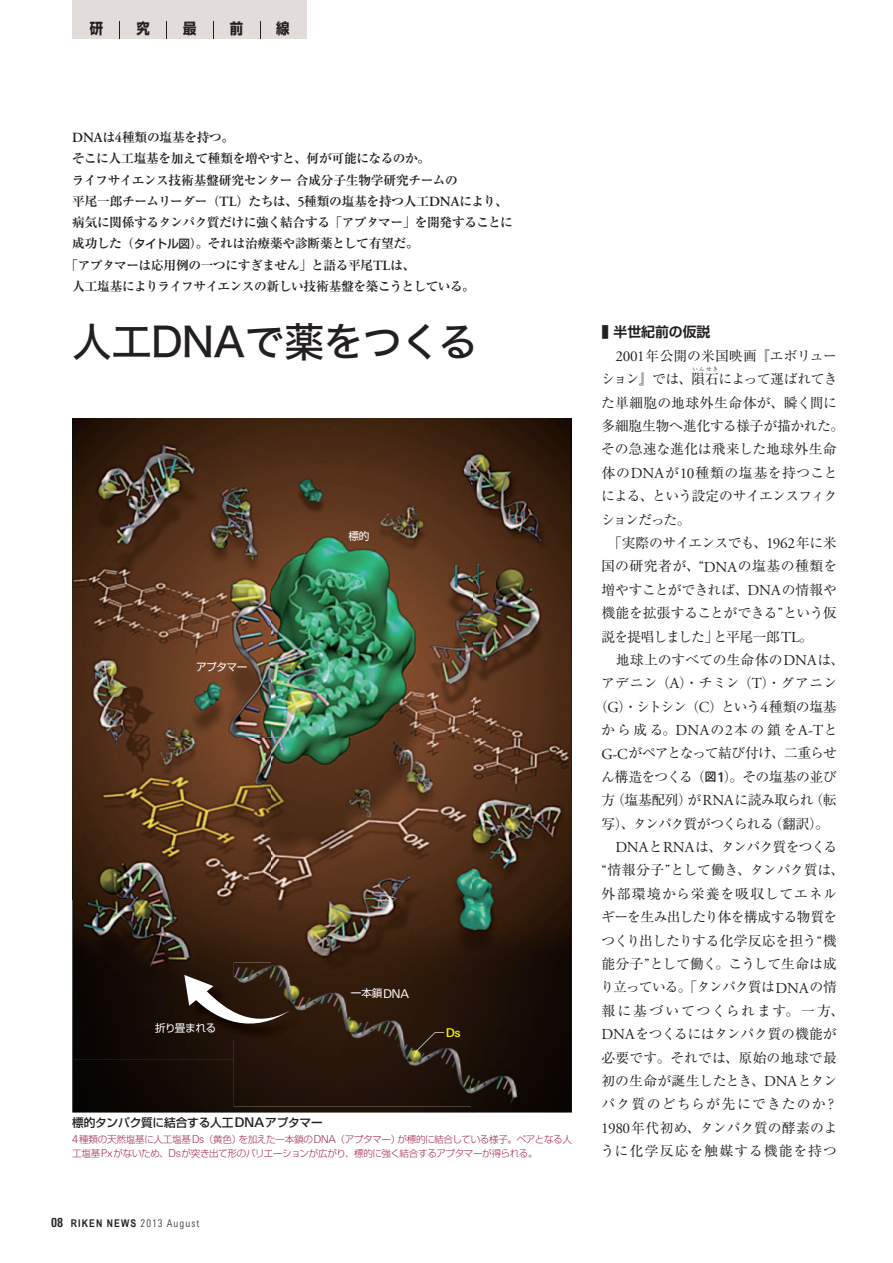
<style>
.page{position:relative;width:893px;height:1263px;background:#fff}
.page>*{position:absolute;margin:0;border:0;box-sizing:border-box;transform-origin:0 0}
.t1{font:40.35px "Hira Kaku Std W5";letter-spacing:-.025em;color:#231f20}
.t2{font:700 14.85px "Shin Go Pr 6";color:#231f20;scale:.9 1}
.t3{font:13.8px/23.4px "Ryumin Pr 6";letter-spacing:-.015em;color:#231f20;text-align:right}
.t4{font:13.8px "Ryumin Pr 6";letter-spacing:-.035em;color:#231f20}
.t5{font:13.8px "Ryumin Pr 6";letter-spacing:-.06em;color:#231f20}
.t6{font:13.8px "Ryumin Pr 6";letter-spacing:.015em;color:#231f20}
.t7{font:13.8px "Ryumin Pr 6";letter-spacing:-.09em;color:#231f20}
.t8{font:13.8px "Ryumin Pr 6";letter-spacing:-.04em;color:#231f20}
.t9{font:13.8px "Ryumin Pr 6";letter-spacing:-.065em;color:#231f20}
.t10{font:13.8px "Ryumin Pr 6";letter-spacing:-.07em;color:#231f20}
.t11{font:13.8px "Ryumin Pr 6";letter-spacing:.01em;color:#231f20}
.t12{font:13.8px "Ryumin Pr 6";letter-spacing:.04em;color:#231f20}
.t13{font:13.8px "Ryumin Pr 6";letter-spacing:-.055em;color:#231f20}
.t14{font:13.8px "Ryumin Pr 6";letter-spacing:.035em;color:#231f20}
.t15{font:13.8px "Ryumin Pr 6";letter-spacing:.175em;color:#231f20}
.t16{font:13.8px "Ryumin Pr 6";letter-spacing:-.05em;color:#231f20}
.t17{font:13.8px "Ryumin Pr 6";letter-spacing:.02em;color:#231f20}
.t18{font:13.8px "Ryumin Pr 6";letter-spacing:.005em;color:#231f20}
.t19{font:13.8px "Ryumin Pr 6";letter-spacing:.06em;color:#231f20}
.t20{font:13.8px "Ryumin Pr 6";letter-spacing:.14em;color:#231f20}
.t21{font:13.8px "Ryumin Pr 6";letter-spacing:.09em;color:#231f20}
.t22{font:13.8px "Ryumin Pr 6";letter-spacing:.08em;color:#231f20}
.t23{font:700 13.8px "Shin Go Pr 6 De";color:#231f20}
.t24{font:700 12.75px "Ryumin Pr 6";letter-spacing:-.035em;color:#231f20}
.t25{font:500 12.15px "Linotype Univers Basic";color:#fff101}
.t26{font:500 11.7px "Shin Go Pr 6";letter-spacing:-.02em;color:#231f20}
.t27{font:300 condensed 10.65px "Linotype Univers";letter-spacing:.1em;color:#231f20}
.t28{font:10.65px "Shin Go Pr 6";letter-spacing:-.04em;color:#fff}
.t29{font:300 9.6px/13.8px "Shin Go Pr 6";letter-spacing:-.035em;color:#a52a56}
.t30{font:5.25px "Ryumin Pr 6";color:#231f20}
.s1{font-family:"Adobe Garamond Pro";font-weight:600;font-size:14.1px}
.s2{font-family:"Shin Go Pr 6";font-weight:500;font-size:11.7px}
.s3{font-family:"Linotype Univers Basic";font-size:12.15px}
.s4{font-family:"Linotype Univers Basic";font-size:13.35px}
.s5{font-family:"Linotype Univers Basic";font-size:10.95px}
.s6{font-weight:700;font-size:12.75px}
.s7{font-family:"Arial Narrow";font-weight:700;font-stretch:normal}
.s8{font-size:15.9px}
.s9{font-family:"Adobe Garamond Pro";font-size:15.15px}
.s10{font-family:"Linotype Univers Basic";font-weight:500;font-size:13.35px}
</style>
<div class="page">
<img style="left:72px;top:419px;width:400px;height:480px">
<img style="left:472px;top:419px;width:100px;height:693px">
<img style="left:72px;top:899px;width:200px;height:160px">
<img style="left:272px;top:899px;width:200px;height:64px">
<img style="left:72px;top:1059px;width:400px;height:53px">
<img style="left:234px;top:963px;width:285px;height:144px">
<img style="left:186px;top:977px;width:118px;height:62px">
<svg style="left:184px;top:975px;width:106px;height:60px"></svg>
<svg style="left:415px;top:1032px;width:29px;height:20px"></svg>
<div style="left:72px;top:0;width:235px;height:38px;background:#e2ddda"></div>
<svg style="left:119px;top:21px;width:1px;height:17px"></svg>
<svg style="left:166px;top:21px;width:1px;height:17px"></svg>
<svg style="left:213px;top:21px;width:1px;height:17px"></svg>
<svg style="left:260px;top:21px;width:1px;height:17px"></svg>
<p class="t2" style="left:90px;top:17px;width:16px">研</p>
<p class="t2" style="left:136px;top:17px;width:16px">究</p>
<p class="t2" style="left:183px;top:17px;width:16px">最</p>
<p class="t2" style="left:230px;top:17px;width:16px">前</p>
<p class="t2" style="left:276px;top:17px;width:16px">線</p>
<p class="t24" style="left:72px;top:127px;width:164px"><span class="s1">DNA</span>は<span class="s1">4</span>種類の塩基を持つ。</p>
<p class="t24" style="left:72px;top:148px;width:360px">そこに人工塩基を加えて種類を増やすと、何が可能になるのか。</p>
<p class="t24" style="left:72px;top:170px;width:387px">ライフサイエンス技術基盤研究センター合成分子生物学研究チームの</p>
<p class="t24" style="left:72px;top:191px;width:437px">平尾一郎チームリーダー（<span class="s1">TL</span>）たちは、<span class="s1">5</span>種類の塩基を持つ人工<span class="s1">DNA</span>により、</p>
<p class="t24" style="left:72px;top:212px;width:442px">病気に関係するタンパク質だけに強く結合する「アプタマー」を開発することに</p>
<p class="t24" style="left:72px;top:233px;width:348px">成功した（<span class="s2">タイトル図</span>）。それは治療薬や診断薬として有望だ。</p>
<p class="t24" style="left:66px;top:255px;width:351px">「アプタマーは応用例の一つにすぎません」と語る平尾<span class="s1">TL</span>は、</p>
<p class="t24" style="left:72px;top:276px;width:404px">人工塩基によりライフサイエンスの新しい技術基盤を築こうとしている。</p>
<h1 class="t1" style="left:72px;top:311px;width:408px">人工DNAで薬をつくる</h1>
<p class="t28" style="left:196px;top:658px;width:53px">アプタマー</p>
<p class="t28" style="left:349px;top:527px;width:22px">標的</p>
<p class="t28" style="left:351px;top:984px;width:60px">一本鎖<span class="s3">DNA</span></p>
<p class="t28" style="left:155px;top:1019px;width:63px">折り畳まれる</p>
<p class="t25" style="left:446px;top:1025px;width:17px">Ds</p>
<p class="t26" style="left:72px;top:1112px;width:252px">標的タンパク質に結合する人工<span class="s4">DNA</span>アプタマー</p>
<p class="t29" style="left:72px;top:1131px;width:501px"><span class="s5">4</span>種類の天然塩基に人工塩基<span class="s5">Ds</span>（黄色）を加えた一本鎖の<span class="s5">DNA</span>（アプタマー）が標的に結合している様子。ペアとなる人工塩基<span class="s5">Px</span>がないため、<span class="s5">Ds</span>が突き出て形のバリエーションが広がり、標的に強く結合するアプタマーが得られる。</p>
<p class="t27" style="left:51px;top:1217px;width:150px"><span class="s6">08</span> <span class="s7">RIKEN NEWS</span> 2013 August</p>
<p class="t23" style="left:602px;top:321px;width:110px"><span class="s8">■</span> 半世紀前の仮説</p>
<p class="t3" style="left:601px;top:343px;width:238px"><span class="s9">2001</span>年公開の米国映画『エボリューション』では、隕石によって運ばれてき</p>
<p class="t30" style="left:692px;top:365px;width:27px">いんせき</p>
<p class="t17" style="left:601px;top:392px;width:237px">た単細胞の地球外生命体が、瞬く間に</p>
<p class="t3" style="left:601px;top:413px;width:244px">多細胞生物へ進化する様子が描かれた。</p>
<p class="t3" style="left:601px;top:437px;width:237px">その急速な進化は飛来した地球外生命</p>
<p class="t12" style="left:602px;top:462px;width:237px">体の<span class="s9">DNA</span>が<span class="s9">10</span>種類の塩基を持つこと</p>
<p class="t13" style="left:601px;top:485px;width:238px">による、という設定のサイエンスフィク</p>
<p class="t3" style="left:601px;top:507px;width:91px">ションだった。</p>
<p class="t8" style="left:608px;top:532px;width:230px">「実際のサイエンスでも、<span class="s9">1962</span>年に米</p>
<p class="t14" style="left:601px;top:555px;width:237px">国の研究者が、“<span class="s9">DNA</span>の塩基の種類を</p>
<p class="t3" style="left:601px;top:577px;width:237px">増やすことができれば、<span class="s9">DNA</span>の情報や</p>
<p class="t4" style="left:602px;top:602px;width:237px">機能を拡張することができる”という仮</p>
<p class="t5" style="left:601px;top:625px;width:213px">説を提唱しました」と平尾一郎<span class="s9">TL</span>。</p>
<p class="t18" style="left:616px;top:649px;width:230px">地球上のすべての生命体の<span class="s9">DNA</span>は、</p>
<p class="t6" style="left:601px;top:672px;width:238px">アデニン（<span class="s9">A</span>）・チミン（<span class="s9">T</span>）・グアニン</p>
<p class="t7" style="left:594px;top:696px;width:244px">（<span class="s9">G</span>）・シトシン（<span class="s9">C</span>）という<span class="s9">4</span>種類の塩基</p>
<p class="t15" style="left:601px;top:719px;width:238px">から成る。<span class="s9">DNA</span>の<span class="s9">2</span>本の鎖を<span class="s9">A-T</span>と</p>
<p class="t9" style="left:601px;top:742px;width:237px"><span class="s9">G-C</span>がペアとなって結び付け、二重らせ</p>
<p class="t4" style="left:601px;top:766px;width:237px">ん構造をつくる（<span class="s2">図</span><span class="s10">1</span>）。その塩基の並び</p>
<p class="t4" style="left:601px;top:789px;width:237px">方（塩基配列）が<span class="s9">RNA</span>に読み取られ（転</p>
<p class="t10" style="left:601px;top:813px;width:229px">写）、タンパク質がつくられる（翻訳）。</p>
<p class="t5" style="left:615px;top:836px;width:223px"><span class="s9">DNA</span>と<span class="s9">RNA</span>は、タンパク質をつくる</p>
<p class="t3" style="left:601px;top:858px;width:244px">“情報分子”として働き、タンパク質は、</p>
<p class="t19" style="left:602px;top:883px;width:237px">外部環境から栄養を吸収してエネル</p>
<p class="t16" style="left:601px;top:906px;width:237px">ギーを生み出したり体を構成する物質を</p>
<p class="t3" style="left:601px;top:928px;width:237px">つくり出したりする化学反応を担う“機</p>
<p class="t3" style="left:601px;top:951px;width:237px">能分子”として働く。こうして生命は成</p>
<p class="t5" style="left:601px;top:976px;width:238px">り立っている。「タンパク質は<span class="s9">DNA</span>の情</p>
<p class="t20" style="left:601px;top:1000px;width:244px">報に基づいてつくられます。一方、</p>
<p class="t3" style="left:601px;top:1021px;width:237px"><span class="s9">DNA</span>をつくるにはタンパク質の機能が</p>
<p class="t6" style="left:601px;top:1046px;width:237px">必要です。それでは、原始の地球で最</p>
<p class="t3" style="left:602px;top:1068px;width:237px">初の生命が誕生したとき、<span class="s9">DNA</span>とタン</p>
<p class="t21" style="left:601px;top:1093px;width:238px">パク質のどちらが先にできたのか？</p>
<p class="t11" style="left:601px;top:1117px;width:238px"><span class="s9">1980</span>年代初め、タンパク質の酵素のよ</p>
<p class="t22" style="left:601px;top:1140px;width:238px">うに化学反応を触媒する機能を持つ</p>
</div>
